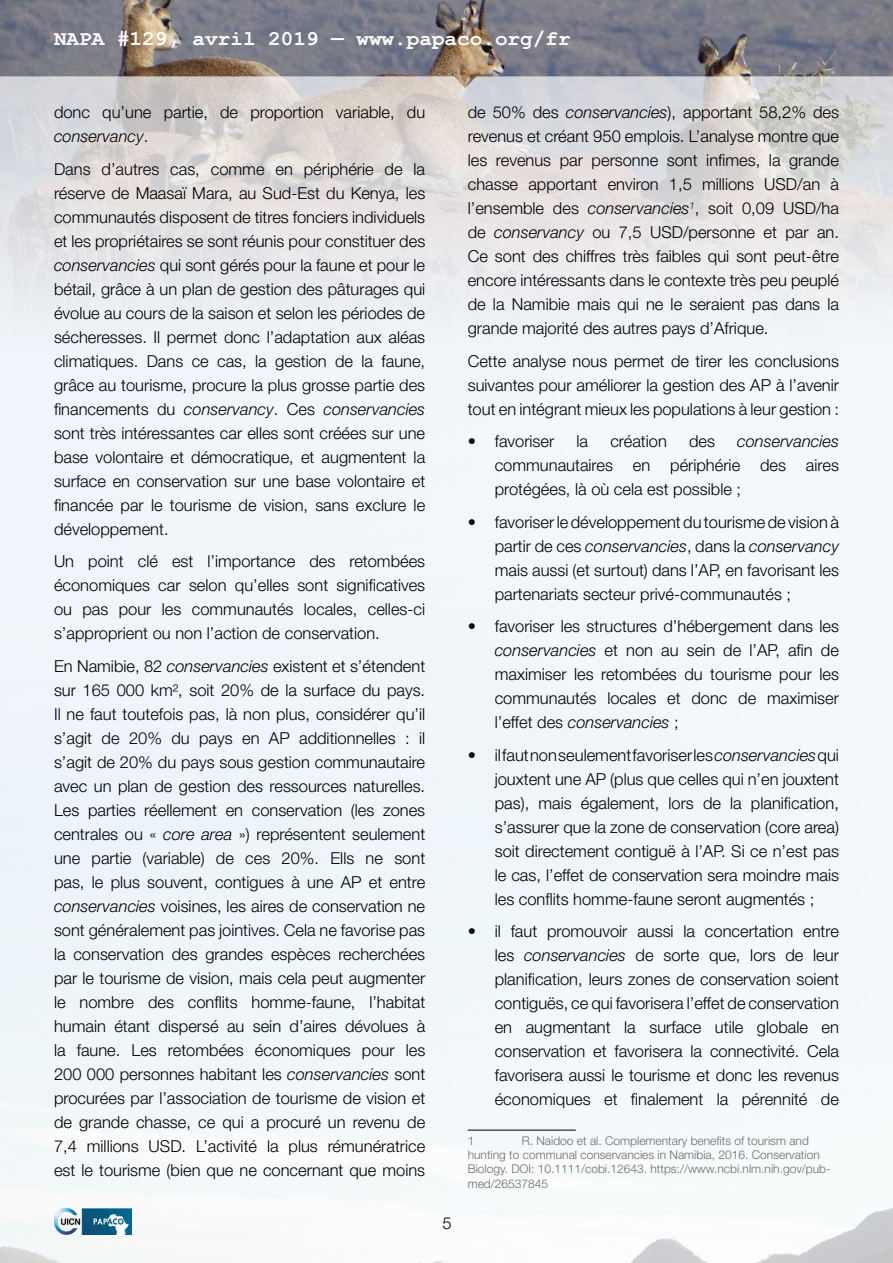
<style>
.page{position:relative;width:893px;height:1263px;background:#fff}
.page>*{position:absolute;margin:0;border:0;box-sizing:border-box;transform-origin:0 0}
.t1{font:700 21px "Courier New";color:#fff}
.t2{font:300 16.5px/24px "Helvetica Neue LT Pro";color:#000;text-align:justify}
.t3{font:italic 300 16.5px "Helvetica Neue LT Pro";color:#000}
.t4{font:300 12px/14.4px "Helvetica Neue LT Pro";color:#726a67}
.s1{font-style:italic}
</style>
<div class="page">
<img style="left:0;top:0;width:893px;height:1263px">
<img style="left:54px;top:1209px;width:78px;height:26px">
<hr style="left:468px;top:1130px;width:108px;height:1px;background:#000">
<p class="t1" style="left:54px;top:25px;width:518px">NAPA #129, avril 2019 — www.papaco.org/fr</p>
<p class="t2" style="left:54px;top:100px;width:373px">donc qu’une partie, de proportion variable, du <span class="s1">conservancy</span>.</p>
<p class="t2" style="left:54px;top:156px;width:373px">Dans d’autres cas, comme en périphérie de la réserve de Maasaï Mara, au Sud-Est du Kenya, les communautés disposent de titres fonciers individuels et les propriétaires se sont réunis pour constituer des <span class="s1">conservancies</span> qui sont gérés pour la faune et pour le bétail, grâce à un plan de gestion des pâturages qui évolue au cours de la saison et selon les périodes de sécheresses. Il permet donc l’adaptation aux aléas climatiques. Dans ce cas, la gestion de la faune, grâce au tourisme, procure la plus grosse partie des financements du <span class="s1">conservancy</span>. Ces <span class="s1">conservancies </span>sont très intéressantes car elles sont créées sur une base volontaire et démocratique, et augmentent la surface en conservation sur une base volontaire et financée par le tourisme de vision, sans exclure le développement.</p>
<p class="t2" style="left:54px;top:549px;width:373px">Un point clé est l’importance des retombées économiques car selon qu’elles sont significatives ou pas pour les communautés locales, celles-ci s’approprient ou non l’action de conservation.</p>
<p class="t2" style="left:54px;top:654px;width:373px">En Namibie, 82 <span class="s1">conservancies</span> existent et s’étendent sur 165 000 km², soit 20% de la surface du pays.<br>Il ne faut toutefois pas, là non plus, considérer qu’il s’agit de 20% du pays en AP additionnelles : il s’agit de 20% du pays sous gestion communautaire avec un plan de gestion des ressources naturelles.<br>Les parties réellement en conservation (les zones centrales ou « <span class="s1">core area</span> ») représentent seulement une partie (variable) de ces 20%. Ells ne sont pas, le plus souvent, contigues à une AP et entre <span class="s1">conservancies</span> voisines, les aires de conservation ne sont généralement pas jointives. Cela ne favorise pas la conservation des grandes espèces recherchées par le tourisme de vision, mais cela peut augmenter le nombre des conflits homme-faune, l’habitat humain étant dispersé au sein d’aires dévolues à la faune. Les retombées économiques pour les 200 000 personnes habitant les <span class="s1">conservancies</span> sont procurées par l’association de tourisme de vision et de grande chasse, ce qui a procuré un revenu de 7,4 millions USD. L’activité la plus rémunératrice est le tourisme (bien que ne concernant que moins</p>
<p class="t2" style="left:443px;top:1211px;width:11px">5</p>
<p class="t2" style="left:468px;top:100px;width:373px">de 50% des <span class="s1">conservancies</span>), apportant 58,2% des revenus et créant 950 emplois. L’analyse montre que les revenus par personne sont infimes, la grande chasse apportant environ 1,5 millions USD/an à l’ensemble des <span class="s1">conservancies</span><sup>1</sup>, soit 0,09 USD/ha de <span class="s1">conservancy</span> ou 7,5 USD/personne et par an.<br>Ce sont des chiffres très faibles qui sont peut-être encore intéressants dans le contexte très peu peuplé de la Namibie mais qui ne le seraient pas dans la grande majorité des autres pays d’Afrique.</p>
<p class="t2" style="left:468px;top:348px;width:373px">Cette analyse nous permet de tirer les conclusions suivantes pour améliorer la gestion des AP à l’avenir tout en intégrant mieux les populations à leur gestion :</p>
<p class="t2" style="left:468px;top:429px;width:88px">• favoriser</p>
<p class="t2" style="left:576px;top:429px;width:13px">la</p>
<p class="t2" style="left:610px;top:429px;width:58px">création</p>
<p class="t2" style="left:689px;top:429px;width:27px">des</p>
<p class="t3" style="left:737px;top:431px;width:103px">conservancies</p>
<p class="t2" style="left:495px;top:453px;width:346px">communautaires en périphérie des aires protégées, là où cela est possible ;</p>
<p class="t2" style="left:495px;top:509px;width:346px;text-indent:-27px">• favoriser le développement du tourisme de vision à partir de ces <span class="s1">conservancies</span>, dans la <span class="s1">conservancy </span>mais aussi (et surtout) dans l’AP, en favorisant les partenariats secteur privé-communautés ;</p>
<p class="t2" style="left:495px;top:614px;width:346px;text-indent:-27px">• favoriser les structures d’hébergement dans les <span class="s1">conservancies</span> et non au sein de l’AP, afin de maximiser les retombées du tourisme pour les communautés locales et donc de maximiser l’effet des <span class="s1">conservancies</span> ;</p>
<p class="t2" style="left:495px;top:743px;width:346px;text-indent:-27px">• il faut non seulement favoriser les <span class="s1">conservancies</span> qui jouxtent une AP (plus que celles qui n’en jouxtent pas), mais également, lors de la planification, s’assurer que la zone de conservation (core area) soit directement contiguë à l’AP. Si ce n’est pas le cas, l’effet de conservation sera moindre mais les conflits homme-faune seront augmentés ;</p>
<p class="t2" style="left:495px;top:919px;width:346px;text-indent:-27px">• il faut promouvoir aussi la concertation entre les <span class="s1">conservancies</span> de sorte que, lors de leur planification, leurs zones de conservation soient contiguës, ce qui favorisera l’effet de conservation en augmentant la surface utile globale en conservation et favorisera la connectivité. Cela favorisera aussi le tourisme et donc les revenus économiques et finalement la pérennité de</p>
<p class="t4" style="left:468px;top:1133px;width:8px">1</p>
<p class="t4" style="left:468px;top:1133px;width:364px;text-indent:54px">R. Naidoo et al. Complementary benefits of tourism and hunting to communal conservancies in Namibia, 2016. Conservation Biology. DOI: 10.1111/cobi.12643. https://www.ncbi.nlm.nih.gov/pub&shy;med/26537845</p>
</div>
